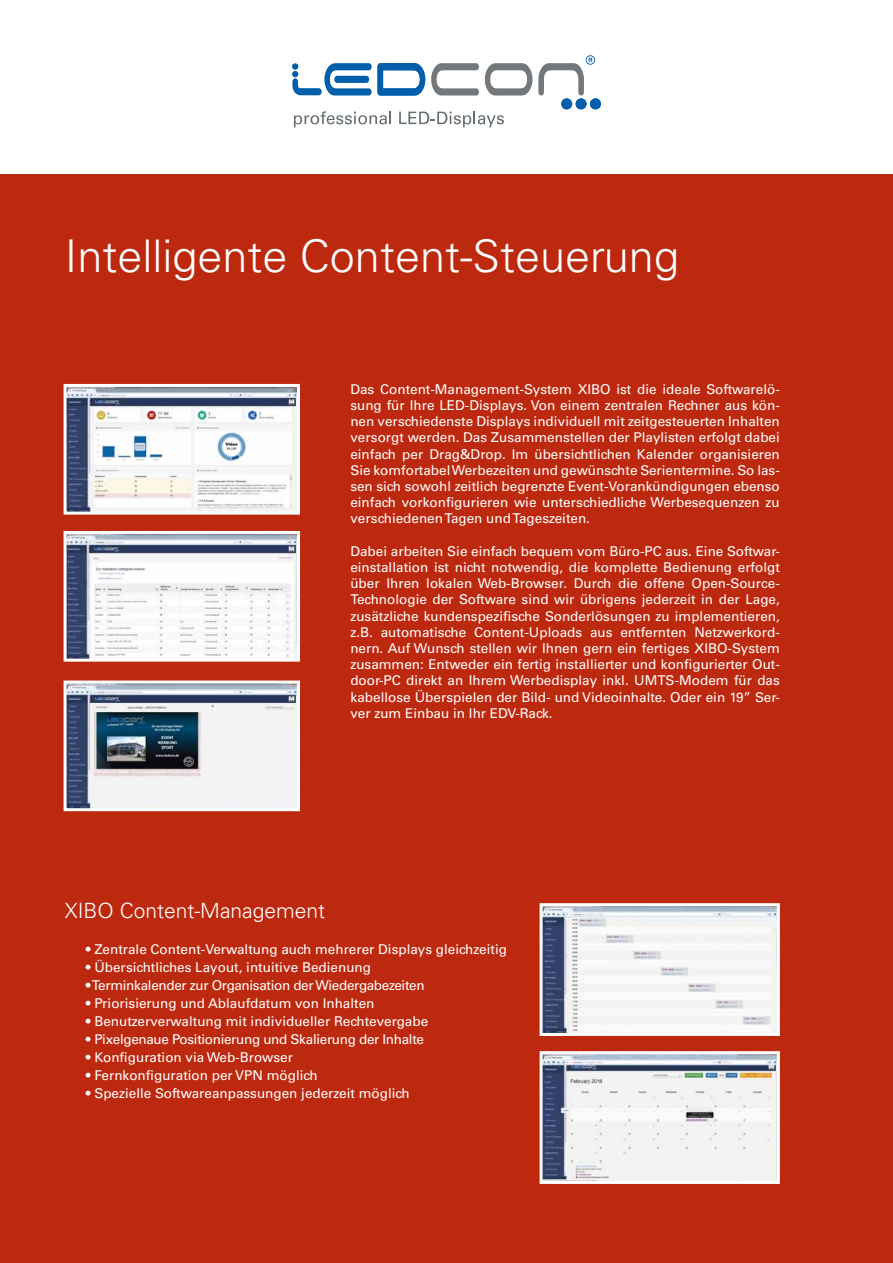
<style>
.page{position:relative;width:893px;height:1263px;background:#fff}
.page>*{position:absolute;margin:0;border:0;box-sizing:border-box;transform-origin:0 0}
.t1{font:300 45px "Univers LT Std";color:#fff}
.t2{font:300 21px "Univers LT Std";color:#fff}
.t3{font:13.5px/16.2px "Univers LT Std";color:#fff;text-align:justify}
.t4{font:13.5px "Univers LT Std";letter-spacing:-.025em;color:#fff}
</style>
<div class="page">
<svg style="left:431px;top:63px;width:48px;height:33px"></svg>
<svg style="left:485px;top:63px;width:47px;height:33px"></svg>
<svg style="left:292px;top:63px;width:133px;height:33px"></svg>
<svg style="left:538px;top:55px;width:63px;height:54px"></svg>
<svg style="left:294px;top:111px;width:97px;height:16px"></svg>
<svg style="left:399px;top:112px;width:105px;height:15px"></svg>
<div style="left:0;top:174px;width:893px;height:1089px;background:#bd290f"></div>
<img style="left:544px;top:1055px;width:232px;height:125px">
<div style="left:540px;top:1051px;width:240px;height:133px;border:3px solid #fff"></div>
<img style="left:68px;top:388px;width:228px;height:123px">
<div style="left:64px;top:384px;width:236px;height:131px;border:3px solid #fff"></div>
<img style="left:68px;top:684px;width:228px;height:123px">
<div style="left:64px;top:680px;width:236px;height:131px;border:3px solid #fff"></div>
<img style="left:544px;top:907px;width:232px;height:125px">
<div style="left:540px;top:903px;width:240px;height:133px;border:3px solid #fff"></div>
<img style="left:68px;top:535px;width:228px;height:123px">
<div style="left:64px;top:531px;width:236px;height:131px;border:3px solid #fff"></div>
<h1 class="t1" style="left:65px;top:229px;width:616px">Intelligente Content-Steuerung</h1>
<p class="t3" style="left:350px;top:381px;width:431px">Das Content-Management-System XIBO ist die ideale Softwarelö&shy;sung für Ihre LED-Displays. Von einem zentralen Rechner aus kön&shy;nen verschiedenste Displays individuell mit zeitgesteuerten Inhalten versorgt werden. Das Zusammenstellen der Playlisten erfolgt dabei einfach per Drag&amp;Drop. Im übersichtlichen Kalender organisieren Sie komfortabel Werbezeiten und gewünschte Serientermine. So las&shy;sen sich sowohl zeitlich begrenzte Event-Vorankündigungen ebenso einfach vorkonfigurieren wie unterschiedliche Werbesequenzen zu verschiedenen Tagen und Tageszeiten.</p>
<p class="t3" style="left:350px;top:543px;width:431px">Dabei arbeiten Sie einfach bequem vom Büro-PC aus. Eine Softwar&shy;einstallation ist nicht notwendig, die komplette Bedienung erfolgt über Ihren lokalen Web-Browser. Durch die offene Open-Source-Technologie der Software sind wir übrigens jederzeit in der Lage, zusätzliche kundenspezifische Sonderlösungen zu implementieren, z.B. automatische Content-Uploads aus entfernten Netzwerkord&shy;nern. Auf Wunsch stellen wir Ihnen gern ein fertiges XIBO-System zusammen: Entweder ein fertig installierter und konfigurierter Out&shy;door-PC direkt an Ihrem Werbedisplay inkl. UMTS-Modem für das kabellose Überspielen der Bild- und Videoinhalte. Oder ein 19” Ser&shy;ver zum Einbau in Ihr EDV-Rack.</p>
<h2 class="t2" style="left:65px;top:898px;width:262px">XIBO Content-Management</h2>
<p class="t3" style="left:86px;top:941px;width:423px">• Zentrale Content-Verwaltung auch mehrerer Displays gleichzeitig</p>
<p class="t3" style="left:86px;top:959px;width:287px">• Übersichtliches Layout, intuitive Bedienung</p>
<p class="t4" style="left:86px;top:977px;width:340px">•Terminkalender zur Organisation derWiedergabezeiten</p>
<p class="t3" style="left:86px;top:995px;width:290px">• Priorisierung und Ablaufdatum von Inhalten</p>
<p class="t3" style="left:86px;top:1013px;width:344px">• Benutzerverwaltung mit individueller Rechtevergabe</p>
<p class="t4" style="left:86px;top:1031px;width:340px">• Pixelgenaue Positionierung und Skalierung der Inhalte</p>
<p class="t3" style="left:86px;top:1049px;width:209px">• Konfiguration via Web-Browser</p>
<p class="t3" style="left:86px;top:1067px;width:233px">• Fernkonfiguration per VPN möglich</p>
<p class="t3" style="left:86px;top:1085px;width:325px">• Spezielle Softwareanpassungen jederzeit möglich</p>
</div>
